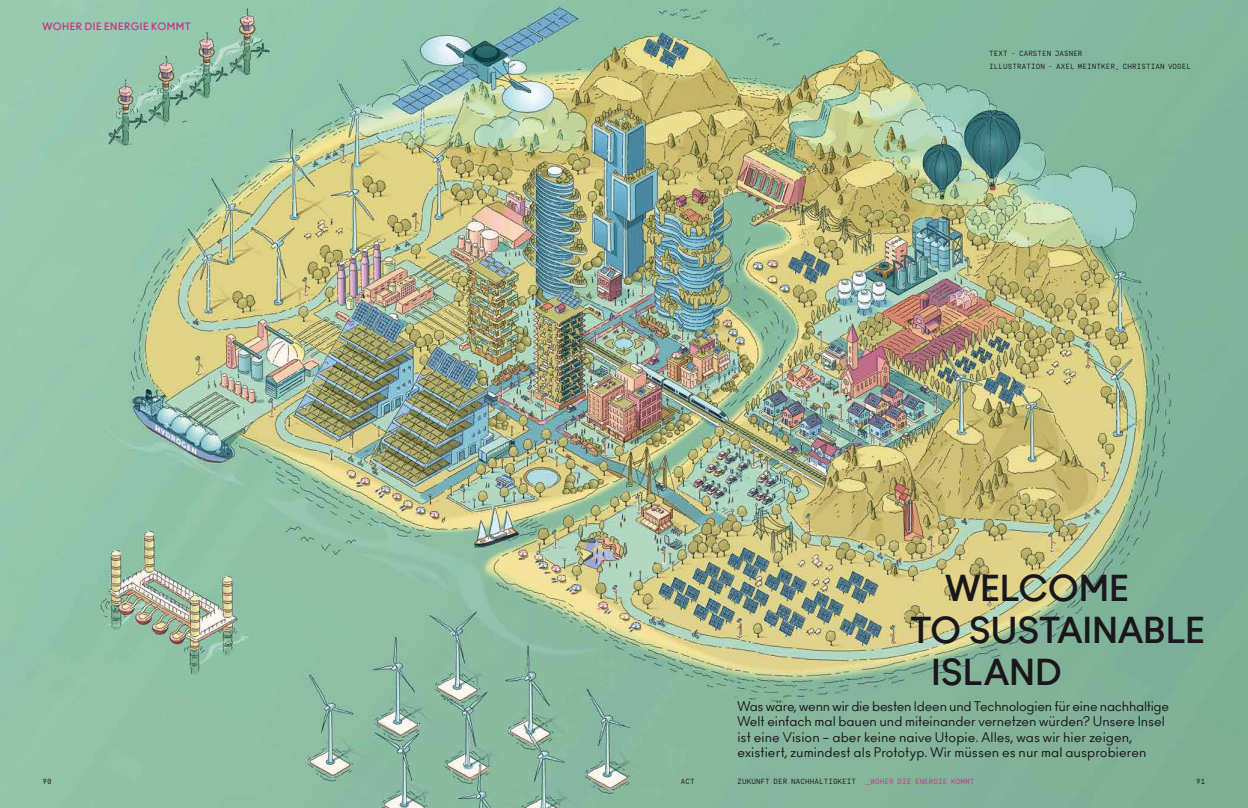
<style>
.page{position:relative;width:1248px;height:808px;background:#fff}
.page>*{position:absolute;margin:0;border:0;box-sizing:border-box;transform-origin:0 0}
.t1{font:700 35px "Ano";letter-spacing:.005em;color:#1a171c}
.t2{font:13px/15.5px "Ano";letter-spacing:-.005em;color:#1a171c}
.t3{font:700 10px "Ano";letter-spacing:.04em;color:#bc388a}
.t4{font:7.5px/13px "Simplon Mono";letter-spacing:.01em;color:#1a171c}
.t5{font:7.5px "Simplon Mono";letter-spacing:.01em;color:#bc388a}
</style>
<div class="page">
<img style="left:0;top:0;width:1247px;height:808px">
<p class="t3" style="left:43px;top:20px;width:150px">WOHER DIE ENERGIE KOMMT</p>
<p class="t4" style="left:989px;top:47px;width:203px">TEXT – CARSTEN JASNER<br>ILLUSTRATION – AXEL MEINTKER, CHRISTIAN VOGEL</p>
<h1 class="t1" style="left:945px;top:566px;width:185px">WELCOME</h1>
<h1 class="t1" style="left:910px;top:608px;width:296px">TO SUSTAINABLE</h1>
<h1 class="t1" style="left:931px;top:650px;width:132px">ISLAND</h1>
<p class="t2" style="left:737px;top:698px;width:433px">Was wäre, wenn wir die besten Ideen und Technologien für eine nachhaltige Welt einfach mal bauen und miteinander vernetzen würden? Unsere Insel ist eine Vision – aber keine naive Utopie. Alles, was wir hier zeigen, existiert, zumindest als Prototyp. Wir müssen es nur mal ausprobieren</p>
<p class="t4" style="left:43px;top:775px;width:11px">90</p>
<p class="t4" style="left:680px;top:775px;width:15px">ACT</p>
<p class="t4" style="left:737px;top:775px;width:120px">ZUKUNFT DER NACHHALTIGKEIT</p>
<p class="t4" style="left:1196px;top:775px;width:11px">91</p>
<p class="t5" style="left:864px;top:777px;width:112px">__WOHER DIE ENERGIE KOMMT</p>
</div>
